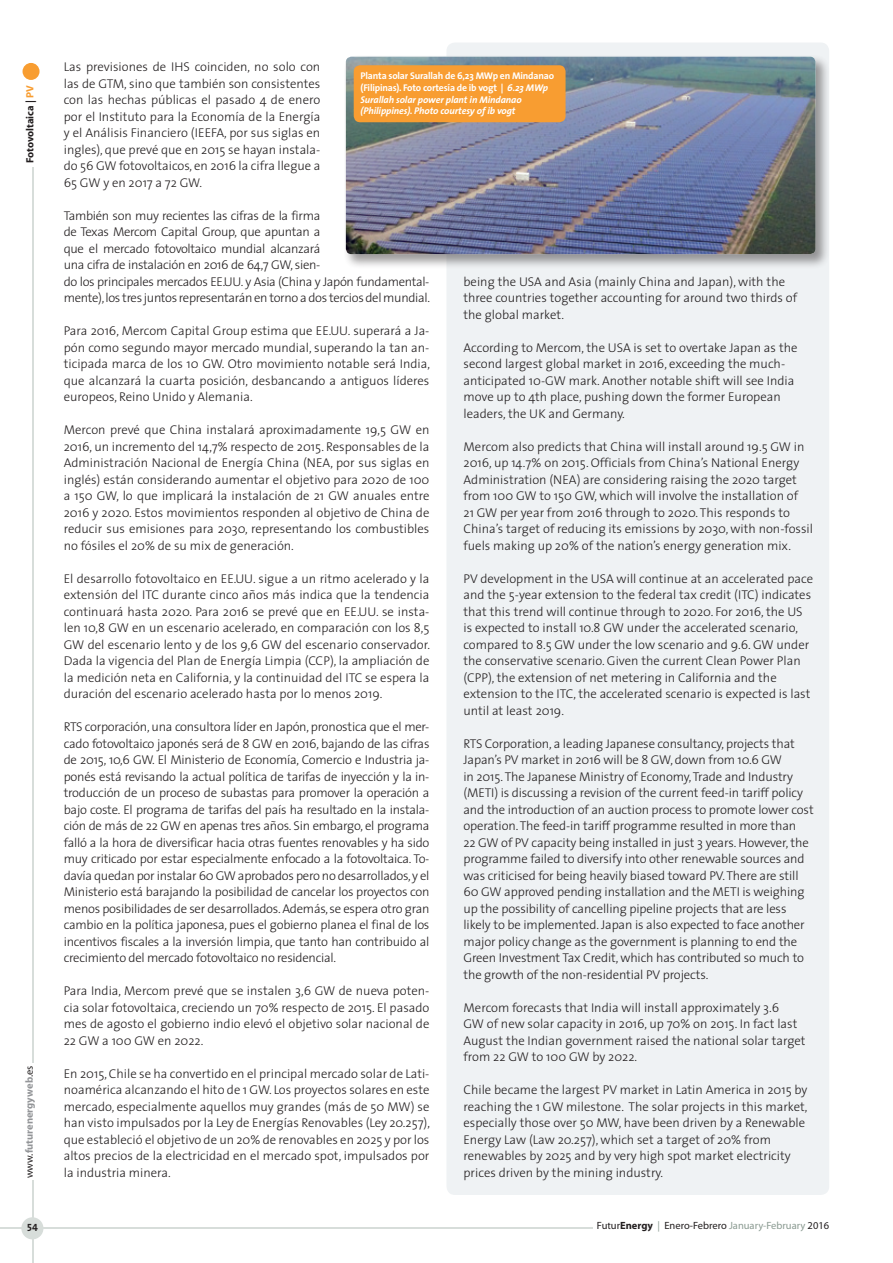
<style>
.page{position:relative;width:893px;height:1263px;background:#fff}
.page>*{position:absolute;margin:0;border:0;box-sizing:border-box;transform-origin:0 0}
.Texto{font:300 12.75px/16.5px "The Sans";letter-spacing:-.02em;color:#231f20;text-align:justify}
.Texto_ingles{font:300 12.75px/16.5px "The Sans";color:#231f20}
.t1{font:10.5px "Myriad";color:#231f20}
.t2{font:700 10.5px "Myriad";color:#939598}
.t3{font:700 10.5px "Myriad";color:#231f20}
.t4{font:10.5px "The Sans Bold Caps";color:#231f20}
.t5{font:italic 700 9.75px/11.7px "The Sans";letter-spacing:-.01em;color:#fff}
.s1{color:#f89d31}
.s2{font-weight:400;color:#231f20}
.s3{font-style:normal}
.s4{font-weight:700}
.s5{color:#8b9b92}
</style>
<div class="page">
<div style="left:23px;top:63px;width:17px;height:17px;background:#f89d31;border-radius:50%"></div>
<hr style="left:32px;top:167px;width:1px;height:895px;background:#d7ddda">
<hr style="left:0;top:1228px;width:593px;height:1px;background:#d7ddda">
<hr style="left:32px;top:1180px;width:1px;height:83px;background:#d7ddda">
<div style="left:21px;top:1217px;width:22px;height:22px;background:#d7ddda;border-radius:50%"></div>
<div style="left:446px;top:43px;width:383px;height:1152px;background:#eff2f4;border-radius:9px"></div>
<div style="left:343px;top:54px;width:487px;height:214px;background:#231f20;opacity:.45"></div>
<img style="left:346px;top:57px;width:469px;height:197px">
<div style="left:354px;top:65px;width:212px;height:57px;background:#f89d31;border-radius:6px"></div>
<p class="t3" style="left:24px;top:163px;width:79px;rotate:-90deg">Fotovoltaica | <span class="s1">PV</span></p>
<p class="t2" style="left:24px;top:1178px;width:114px;rotate:-90deg"><span class="s2">www.</span>futurenergyweb<span class="s2">.es</span></p>
<p class="Texto" style="left:64px;top:58px;width:258px">Las previsiones de IHS coinciden, no solo con las de GTM, sino que también son consistentes con las hechas públicas el pasado 4 de enero por el Instituto para la Economía de la Energía y el Análisis Financiero (IEEFA, por sus siglas en ingles), que prevé que en 2015 se hayan instala&shy;do 56 GW fotovoltaicos, en 2016 la cifra llegue a 65 GW y en 2017 a 72 GW.</p>
<p class="Texto" style="left:64px;top:207px;width:368px;text-align:left">También son muy recientes las cifras de la firma<br>de Texas Mercom Capital Group, que apuntan a<br>que el mercado fotovoltaico mundial alcanzará<br>una cifra de instalación en 2016 de 64,7 GW, sien-<br>do los principales mercados EE.UU. y Asia (China y Japón fundamental&shy;mente), los tres juntos representarán en torno a dos tercios del mundial.</p>
<p class="Texto" style="left:64px;top:322px;width:368px">Para 2016, Mercom Capital Group estima que EE.UU. superará a Ja&shy;pón como segundo mayor mercado mundial, superando la tan an&shy;ticipada marca de los 10 GW. Otro movimiento notable será India, que alcanzará la cuarta posición, desbancando a antiguos líderes europeos, Reino Unido y Alemania.</p>
<p class="Texto" style="left:64px;top:421px;width:367px">Mercon prevé que China instalará aproximadamente 19,5 GW en 2016, un incremento del 14,7% respecto de 2015. Responsables de la Administración Nacional de Energía China (NEA, por sus siglas en inglés) están considerando aumentar el objetivo para 2020 de 100 a 150 GW, lo que implicará la instalación de 21 GW anuales entre 2016 y 2020. Estos movimientos responden al objetivo de China de reducir sus emisiones para 2030, representando los combustibles no fósiles el 20% de su mix de generación.</p>
<p class="Texto" style="left:64px;top:570px;width:368px">El desarrollo fotovoltaico en EE.UU. sigue a un ritmo acelerado y la extensión del ITC durante cinco años más indica que la tendencia continuará hasta 2020. Para 2016 se prevé que en EE.UU. se insta&shy;len 10,8 GW en un escenario acelerado, en comparación con los 8,5<br>GW del escenario lento y de los 9,6 GW del escenario conservador.<br>Dada la vigencia del Plan de Energía Limpia (CCP), la ampliación de la medición neta en California, y la continuidad del ITC se espera la duración del escenario acelerado hasta por lo menos 2019.</p>
<p class="Texto" style="left:64px;top:718px;width:367px">RTS corporación, una consultora líder en Japón, pronostica que el mer&shy;cado fotovoltaico japonés será de 8 GW en 2016, bajando de las cifras de 2015, 10,6 GW. El Ministerio de Economía, Comercio e Industria ja&shy;ponés está revisando la actual política de tarifas de inyección y la in&shy;troducción de un proceso de subastas para promover la operación a bajo coste. El programa de tarifas del país ha resultado en la instala&shy;ción de más de 22 GW en apenas tres años. Sin embargo, el programa falló a la hora de diversificar hacia otras fuentes renovables y ha sido muy criticado por estar especialmente enfocado a la fotovoltaica. To&shy;davía quedan por instalar 60 GW aprobados pero no desarrollados, y el Ministerio está barajando la posibilidad de cancelar los proyectos con menos posibilidades de ser desarrollados. Además, se espera otro gran cambio en la política japonesa, pues el gobierno planea el final de los incentivos fiscales a la inversión limpia, que tanto han contribuido al crecimiento del mercado fotovoltaico no residencial.</p>
<p class="Texto" style="left:64px;top:982px;width:367px">Para India, Mercom prevé que se instalen 3,6 GW de nueva poten&shy;cia solar fotovoltaica, creciendo un 70% respecto de 2015. El pasado mes de agosto el gobierno indio elevó el objetivo solar nacional de 22 GW a 100 GW en 2022.</p>
<p class="Texto" style="left:64px;top:1065px;width:368px">En 2015, Chile se ha convertido en el principal mercado solar de Lati&shy;noamérica alcanzando el hito de 1 GW. Los proyectos solares en este mercado, especialmente aquellos muy grandes (más de 50 MW) se han visto impulsados por la Ley de Energías Renovables (Ley 20.257), que estableció el objetivo de un 20% de renovables en 2025 y por los altos precios de la electricidad en el mercado spot, impulsados por la industria minera.</p>
<p class="t5" style="left:361px;top:70px;width:195px"><span class="s3">Planta solar Surallah de 6,23 MWp en Mindanao (Filipinas). Foto cortesía de ib vogt |</span> 6.23 MWp Surallah solar power plant in Mindanao (Philippines). Photo courtesy of ib vogt</p>
<p class="Texto_ingles" style="left:463px;top:273px;width:335px">being the USA and Asia (mainly China and Japan), with the three countries together accounting for around two thirds of the global market.</p>
<p class="Texto_ingles" style="left:463px;top:339px;width:336px">According to Mercom, the USA is set to overtake Japan as the second largest global market in 2016, exceeding the much&shy;anticipated 10-GW mark. Another notable shift will see India move up to 4th place, pushing down the former European leaders, the UK and Germany.</p>
<p class="Texto_ingles" style="left:463px;top:438px;width:351px">Mercom also predicts that China will install around 19.5 GW in 2016, up 14.7% on 2015. Officials from China’s National Energy Administration (NEA) are considering raising the 2020 target from 100 GW to 150 GW, which will involve the installation of<br>21 GW per year from 2016 through to 2020. This responds to China’s target of reducing its emissions by 2030, with non-fossil fuels making up 20% of the nation’s energy generation mix.</p>
<p class="Texto_ingles" style="left:463px;top:570px;width:351px">PV development in the USA will continue at an accelerated pace and the 5-year extension to the federal tax credit (ITC) indicates that this trend will continue through to 2020. For 2016, the US is expected to install 10.8 GW under the accelerated scenario, compared to 8.5 GW under the low scenario and 9.6. GW under the conservative scenario. Given the current Clean Power Plan (CPP), the extension of net metering in California and the extension to the ITC, the accelerated scenario is expected is last until at least 2019.</p>
<p class="Texto_ingles" style="left:463px;top:735px;width:352px">RTS Corporation, a leading Japanese consultancy, projects that Japan’s PV market in 2016 will be 8 GW, down from 10.6 GW<br>in 2015. The Japanese Ministry of Economy, Trade and Industry (METI) is discussing a revision of the current feed-in tariff policy and the introduction of an auction process to promote lower cost operation. The feed-in tariff programme resulted in more than<br>22 GW of PV capacity being installed in just 3 years. However, the programme failed to diversify into other renewable sources and was criticised for being heavily biased toward PV. There are still 60 GW approved pending installation and the METI is weighing up the possibility of cancelling pipeline projects that are less likely to be implemented. Japan is also expected to face another major policy change as the government is planning to end the Green Investment Tax Credit, which has contributed so much to the growth of the non-residential PV projects.</p>
<p class="Texto_ingles" style="left:463px;top:999px;width:344px">Mercom forecasts that India will install approximately 3.6<br>GW of new solar capacity in 2016, up 70% on 2015. In fact last August the Indian government raised the national solar target from 22 GW to 100 GW by 2022.</p>
<p class="Texto_ingles" style="left:463px;top:1081px;width:345px">Chile became the largest PV market in Latin America in 2015 by reaching the 1 GW milestone. The solar projects in this market, especially those over 50 MW, have been driven by a Renewable Energy Law (Law 20.257), which set a target of 20% from renewables by 2025 and by very high spot market electricity prices driven by the mining industry.</p>
<p class="t4" style="left:27px;top:1219px;width:12px">54</p>
<p class="t1" style="left:597px;top:1220px;width:234px">Futur<span class="s4">Energy</span> <span class="s5">|</span> Enero-Febrero <span class="s5">January-February</span> 2016</p>
</div>
